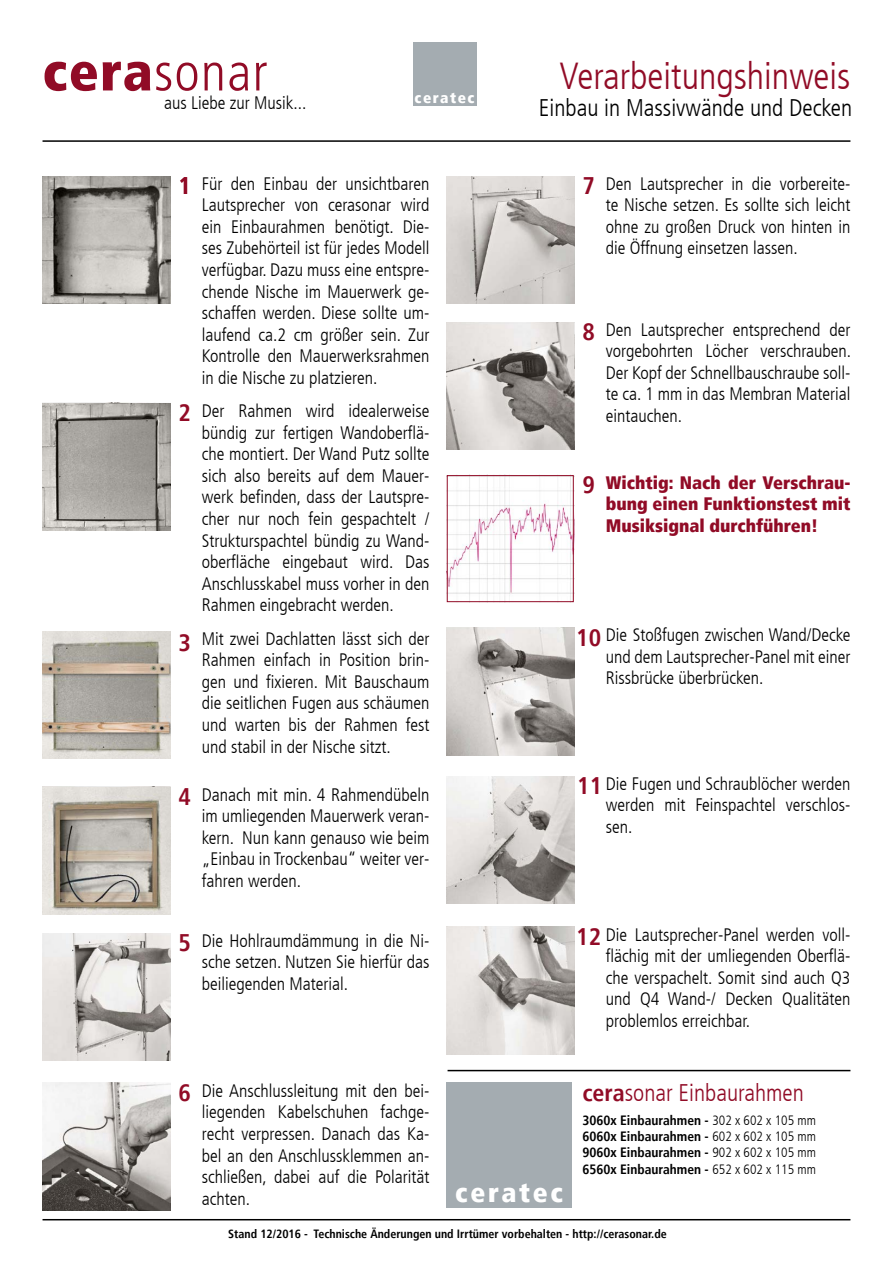
<style>
.page{position:relative;width:893px;height:1263px;background:#fff}
.page>*{position:absolute;margin:0;border:0;box-sizing:border-box;transform-origin:0 0}
.t1{font:300 condensed 54px "Frutiger LT";letter-spacing:.025em;color:#910b26}
.t2{font:300 condensed 37.5px "Frutiger LT";color:#910b26}
.t3{font:900 condensed 27px "Frutiger LT";letter-spacing:.1em;color:#fff}
.t4{font:300 condensed 24px "Frutiger LT";color:#000}
.t5{font:300 condensed 24px "Frutiger LT";color:#910b26}
.t6{font:700 condensed 24px "Frutiger LT";color:#910b26}
.t7{font:300 condensed 18px/21.6px "Frutiger LT";color:#000;text-align:justify}
.t8{font:900 condensed 18px/21.6px "Frutiger LT";color:#910b26;text-align:justify}
.t9{font:900 condensed 15px "Frutiger LT";letter-spacing:.1em;color:#fff}
.t10{font:700 condensed 13.5px/16.2px "Frutiger LT";color:#000;text-align:justify}
.t11{font:700 condensed 12px "Frutiger LT";color:#000}
.s1{font-weight:900}
.s2{font-weight:700}
.s3{font-weight:300}
</style>
<div class="page">
<img style="left:43px;top:176px;width:127px;height:128px">
<img style="left:43px;top:631px;width:127px;height:128px">
<img style="left:43px;top:403px;width:127px;height:128px">
<img style="left:43px;top:787px;width:127px;height:128px">
<div style="left:446px;top:1083px;width:126px;height:125px;background:#a4acb1"></div>
<hr style="left:448px;top:1070px;width:402px;height:1px;background:#000">
<img style="left:43px;top:933px;width:127px;height:128px">
<img style="left:43px;top:1083px;width:127px;height:127px">
<img style="left:446px;top:176px;width:128px;height:128px">
<img style="left:446px;top:322px;width:128px;height:128px">
<img style="left:446px;top:627px;width:128px;height:128px">
<img style="left:446px;top:776px;width:128px;height:128px">
<img style="left:446px;top:927px;width:128px;height:127px">
<img style="left:446px;top:475px;width:126px;height:127px">
<div style="left:447px;top:475px;width:127px;height:127px;border:1px solid #910b26"></div>
<div style="left:413px;top:43px;width:63px;height:63px;background:#a4acb1"></div>
<hr style="left:43px;top:140px;width:807px;height:2px;background:#000">
<hr style="left:43px;top:1219px;width:807px;height:1px;background:#000">
<h1 class="t1" style="left:43px;top:41px;width:227px"><span class="s1">cera</span>sonar</h1>
<p class="t7" style="left:164px;top:92px;width:144px">aus Liebe zur Musik...</p>
<p class="t9" style="left:415px;top:88px;width:61px">ceratec</p>
<h2 class="t2" style="left:559px;top:54px;width:293px">Verarbeitungshinweis</h2>
<h3 class="t4" style="left:539px;top:94px;width:315px">Einbau in Massivwände und Decken</h3>
<h3 class="t6" style="left:179px;top:171px;width:14px">1</h3>
<h3 class="t6" style="left:179px;top:398px;width:14px">2</h3>
<h3 class="t6" style="left:179px;top:629px;width:14px">3</h3>
<h3 class="t6" style="left:179px;top:782px;width:14px">4</h3>
<p class="t7" style="left:202px;top:173px;width:229px">Für den Einbau der unsichtbaren Lautsprecher von cerasonar wird ein Einbaurahmen benötigt. Die&shy;ses Zubehörteil ist für jedes Modell verfügbar. Dazu muss eine entspre&shy;chende Nische im Mauerwerk ge&shy;schaffen werden. Diese sollte um&shy;laufend ca.2 cm größer sein. Zur Kontrolle den Mauerwerksrahmen in die Nische zu platzieren.</p>
<p class="t7" style="left:202px;top:400px;width:229px">Der Rahmen wird idealerweise bündig zur fertigen Wandoberflä&shy;che montiert. Der Wand Putz sollte sich also bereits auf dem Mauer&shy;werk befinden, dass der Lautspre&shy;cher nur noch fein gespachtelt / Strukturspachtel bündig zu Wand&shy;oberfläche eingebaut wird. Das Anschlusskabel muss vorher in den Rahmen eingebracht werden.</p>
<p class="t7" style="left:202px;top:628px;width:229px">Mit zwei Dachlatten lässt sich der Rahmen einfach in Position brin&shy;gen und fixieren. Mit Bauschaum die seitlichen Fugen aus schäumen und warten bis der Rahmen fest und stabil in der Nische sitzt.</p>
<p class="t7" style="left:202px;top:784px;width:229px">Danach mit min. 4 Rahmendübeln im umliegenden Mauerwerk veran&shy;kern. Nun kann genauso wie beim „Einbau in Trockenbau“ weiter ver&shy;fahren werden.</p>
<h3 class="t6" style="left:583px;top:171px;width:14px">7</h3>
<p class="t7" style="left:606px;top:173px;width:246px">Den Lautsprecher in die vorbereite&shy;te Nische setzen. Es sollte sich leicht ohne zu großen Druck von hinten in die Öffnung einsetzen lassen.</p>
<h3 class="t6" style="left:583px;top:318px;width:14px">8</h3>
<p class="t7" style="left:606px;top:319px;width:247px">Den Lautsprecher entsprechend der vorgebohrten Löcher verschrauben.<br>Der Kopf der Schnellbauschraube soll&shy;te ca. 1 mm in das Membran Material eintauchen.</p>
<h3 class="t6" style="left:583px;top:471px;width:14px">9</h3>
<p class="t8" style="left:606px;top:471px;width:246px">Wichtig: Nach der Verschrau&shy;bung einen Funktionstest mit Musiksignal durchführen!</p>
<p class="t7" style="left:606px;top:624px;width:246px">Die Stoßfugen zwischen Wand/Decke und dem Lautsprecher-Panel mit einer Rissbrücke überbrücken.</p>
<h3 class="t6" style="left:576px;top:623px;width:26px">10</h3>
<p class="t7" style="left:606px;top:773px;width:246px">Die Fugen und Schraublöcher werden werden mit Feinspachtel verschlos&shy;sen.</p>
<h3 class="t6" style="left:577px;top:771px;width:26px">11</h3>
<h3 class="t6" style="left:179px;top:928px;width:14px">5</h3>
<p class="t7" style="left:606px;top:924px;width:246px">Die Lautsprecher-Panel werden voll&shy;flächig mit der umliegenden Oberflä&shy;che verspachelt. Somit sind auch Q3 und Q4 Wand-/ Decken Qualitäten problemlos erreichbar.</p>
<p class="t7" style="left:202px;top:930px;width:229px">Die Hohlraumdämmung in die Ni-</p>
<h3 class="t6" style="left:576px;top:922px;width:26px">12</h3>
<p class="t7" style="left:202px;top:951px;width:229px">sche setzen. Nutzen Sie hierfür das beiliegenden Material.</p>
<h3 class="t6" style="left:179px;top:1078px;width:14px">6</h3>
<p class="t7" style="left:202px;top:1080px;width:229px">Die Anschlussleitung mit den bei&shy;liegenden Kabelschuhen fachge&shy;recht verpressen. Danach das Ka&shy;bel an den Anschlussklemmen an&shy;schließen, dabei auf die Polarität achten.</p>
<h3 class="t3" style="left:455px;top:1176px;width:109px">ceratec</h3>
<h3 class="t5" style="left:582px;top:1079px;width:223px"><span class="s2">cera</span>sonar Einbaurahmen</h3>
<p class="t10" style="left:582px;top:1112px;width:235px">3060x Einbaurahmen - <span class="s3">302 x 602 x 105 mm </span>6060x Einbaurahmen - <span class="s3">602 x 602 x 105 mm </span>9060x Einbaurahmen - <span class="s3">902 x 602 x 105 mm </span>6560x Einbaurahmen - <span class="s3">652 x 602 x 115 mm</span></p>
<p class="t11" style="left:228px;top:1226px;width:440px">Stand 12/2016 - Technische Änderungen und Irrtümer vorbehalten - http://cerasonar.de</p>
</div>
